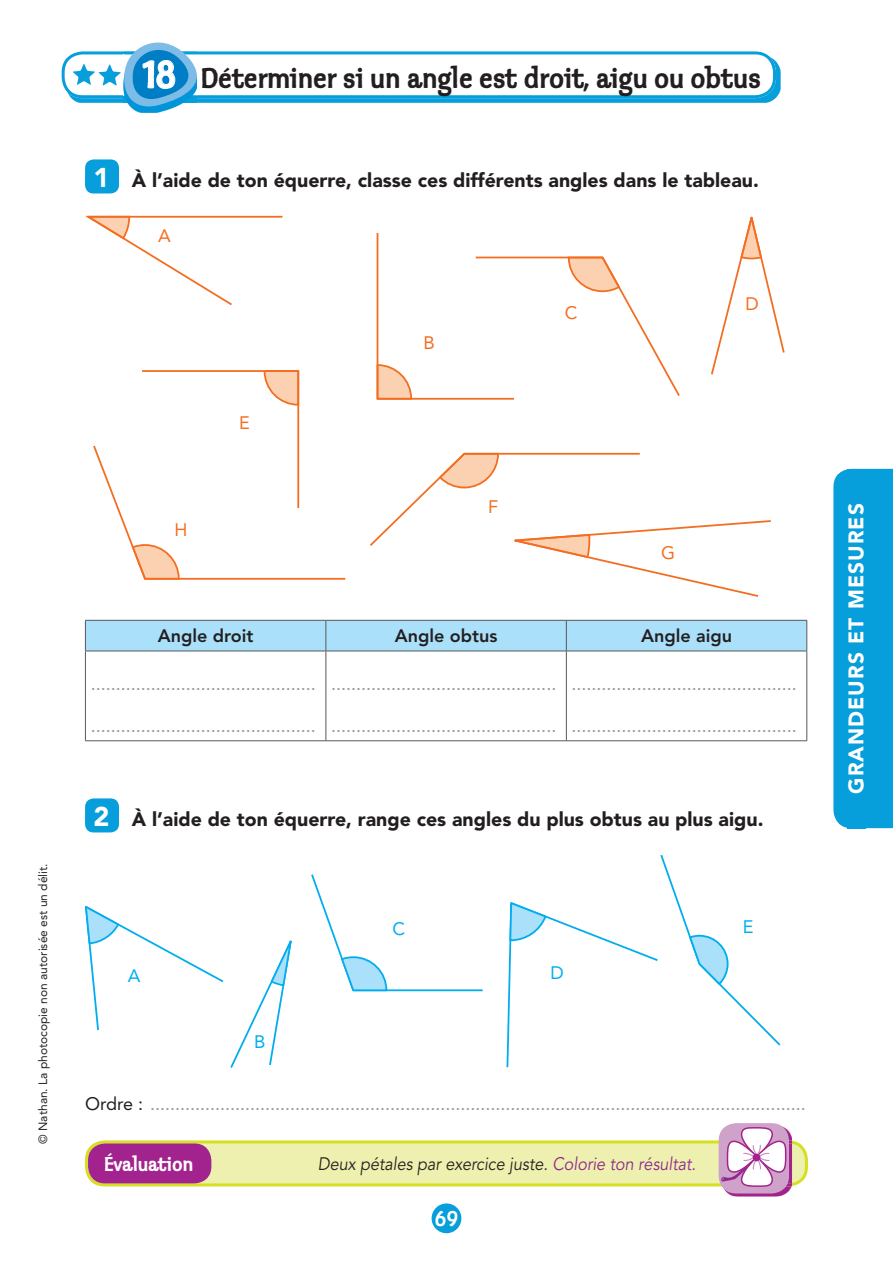
<style>
.page{position:relative;width:893px;height:1263px;background:#fff}
.page>*{position:absolute;margin:0;border:0;box-sizing:border-box;transform-origin:0 0}
.t1{font:30px "Klepto ITC";color:#231f20}
.t2{font:22.5px "Klepto ITC";color:#fff}
.t3{font:900 21px "Avenir";letter-spacing:.05em;color:#fff}
.t4{font:21px "Klepto ITC";color:#fff}
.t5{font:900 19.5px "Avenir";color:#231f20}
.t6{font:18px "Avenir";letter-spacing:-.01em;color:#939598}
.t7{font:italic 18px "Avenir";color:#231f20;scale:.9 1}
.t8{font:800 18px "Avenir";color:#231f20}
.t9{font:18px "Avenir";color:#f36e21}
.t10{font:18px "Avenir";color:#00aeef}
.t11{font:12px "Avenir";color:#231f20}
.s1{font-size:40.5px;color:#fff}
.s2{font-size:27px;color:#fff}
.s3{color:#231f20}
.s4{color:#90268f}
</style>
<div class="page">
<div style="left:432px;top:1203px;width:29px;height:30px;background:#069edb;border-radius:50%"></div>
<img style="left:723px;top:1188px;width:68px;height:8px">
<div style="left:719px;top:1123px;width:70px;height:70px;background:#cfa2ca;border-radius:18px"></div>
<svg style="left:85px;top:1125px;width:723px;height:63px"></svg>
<svg style="left:833px;top:469px;width:60px;height:359px;background:#10a1dc"></svg>
<div style="left:848px;top:469px;width:18px;height:359px;background:#069edb"></div>
<div style="left:85px;top:159px;width:34px;height:34px;background:#069edb;border-radius:9px"></div>
<svg style="left:85px;top:215px;width:198px;height:91px"></svg>
<svg style="left:711px;top:216px;width:74px;height:159px"></svg>
<svg style="left:370px;top:452px;width:401px;height:145px"></svg>
<svg style="left:93px;top:370px;width:253px;height:210px"></svg>
<svg style="left:376px;top:233px;width:304px;height:167px"></svg>
<div style="left:86px;top:621px;width:720px;height:30px;background:#aae0f9"></div>
<hr style="left:325px;top:621px;width:1px;height:30px;background:#57585a">
<hr style="left:566px;top:621px;width:1px;height:30px;background:#57585a">
<hr style="left:325px;top:651px;width:1px;height:89px;background:#57585a">
<hr style="left:566px;top:651px;width:1px;height:89px;background:#57585a">
<hr style="left:85px;top:620px;width:241px;height:1px;background:#57585a">
<hr style="left:85px;top:621px;width:1px;height:30px;background:#57585a">
<hr style="left:326px;top:620px;width:481px;height:1px;background:#57585a">
<hr style="left:806px;top:621px;width:1px;height:30px;background:#57585a">
<hr style="left:85px;top:651px;width:241px;height:1px;background:#57585a">
<hr style="left:85px;top:651px;width:1px;height:89px;background:#57585a">
<hr style="left:326px;top:651px;width:481px;height:1px;background:#57585a">
<hr style="left:806px;top:651px;width:1px;height:89px;background:#57585a">
<hr style="left:85px;top:740px;width:722px;height:1px;background:#57585a">
<div style="left:85px;top:798px;width:34px;height:34px;background:#069edb;border-radius:9px"></div>
<svg style="left:311px;top:874px;width:172px;height:118px"></svg>
<svg style="left:506px;top:855px;width:274px;height:213px"></svg>
<svg style="left:85px;top:906px;width:207px;height:162px"></svg>
<svg style="left:62px;top:42px;width:714px;height:71px"></svg>
<p class="t11" style="left:38px;top:1144px;width:282px;rotate:-90deg">© Nathan. La photocopie non autorisée est un délit.</p>
<p class="t1" style="left:144px;top:62px;width:618px"><span class="s1">18</span> Déterminer si un angle est droit, aigu ou obtus</p>
<p class="t5" style="left:94px;top:172px;width:667px"><span class="s2">1</span> À l’aide de ton équerre, classe ces différents angles dans le tableau.</p>
<p class="t9" style="left:158px;top:228px;width:14px">A</p>
<p class="t9" style="left:239px;top:415px;width:12px">E</p>
<p class="t9" style="left:423px;top:335px;width:13px">B</p>
<p class="t9" style="left:565px;top:305px;width:14px">C</p>
<p class="t9" style="left:745px;top:296px;width:15px">D</p>
<p class="t9" style="left:174px;top:522px;width:14px">H</p>
<p class="t9" style="left:488px;top:499px;width:12px">F</p>
<p class="t9" style="left:661px;top:545px;width:16px">G</p>
<p class="t8" style="left:158px;top:629px;width:97px">Angle droit</p>
<p class="t8" style="left:395px;top:629px;width:104px">Angle obtus</p>
<p class="t8" style="left:641px;top:629px;width:93px">Angle aigu</p>
<p class="t6" style="left:91px;top:676px;width:227px">.............................................</p>
<p class="t6" style="left:91px;top:719px;width:227px">.............................................</p>
<p class="t6" style="left:331px;top:676px;width:227px">.............................................</p>
<p class="t6" style="left:331px;top:719px;width:227px">.............................................</p>
<p class="t6" style="left:572px;top:676px;width:227px">.............................................</p>
<p class="t6" style="left:572px;top:719px;width:227px">.............................................</p>
<p class="t5" style="left:94px;top:811px;width:671px"><span class="s2">2</span> À l’aide de ton équerre, range ces angles du plus obtus au plus aigu.</p>
<p class="t10" style="left:128px;top:968px;width:14px">A</p>
<p class="t10" style="left:254px;top:1035px;width:13px">B</p>
<p class="t10" style="left:392px;top:921px;width:14px">C</p>
<p class="t10" style="left:551px;top:965px;width:15px">D</p>
<p class="t10" style="left:743px;top:920px;width:12px">E</p>
<p class="t6" style="left:85px;top:1096px;width:722px"><span class="s3">Ordre :</span> ...................................................................................................................................</p>
<p class="t4" style="left:104px;top:1153px;width:90px">Évaluation</p>
<p class="t7" style="left:318px;top:1157px;width:422px">Deux pétales par exercice juste. <span class="s4">Colorie ton résultat.</span></p>
<p class="t2" style="left:435px;top:1207px;width:25px">69</p>
<p class="t3" style="left:848px;top:794px;width:292px;rotate:-90deg">GRANDEURS ET MESURES</p>
</div>
